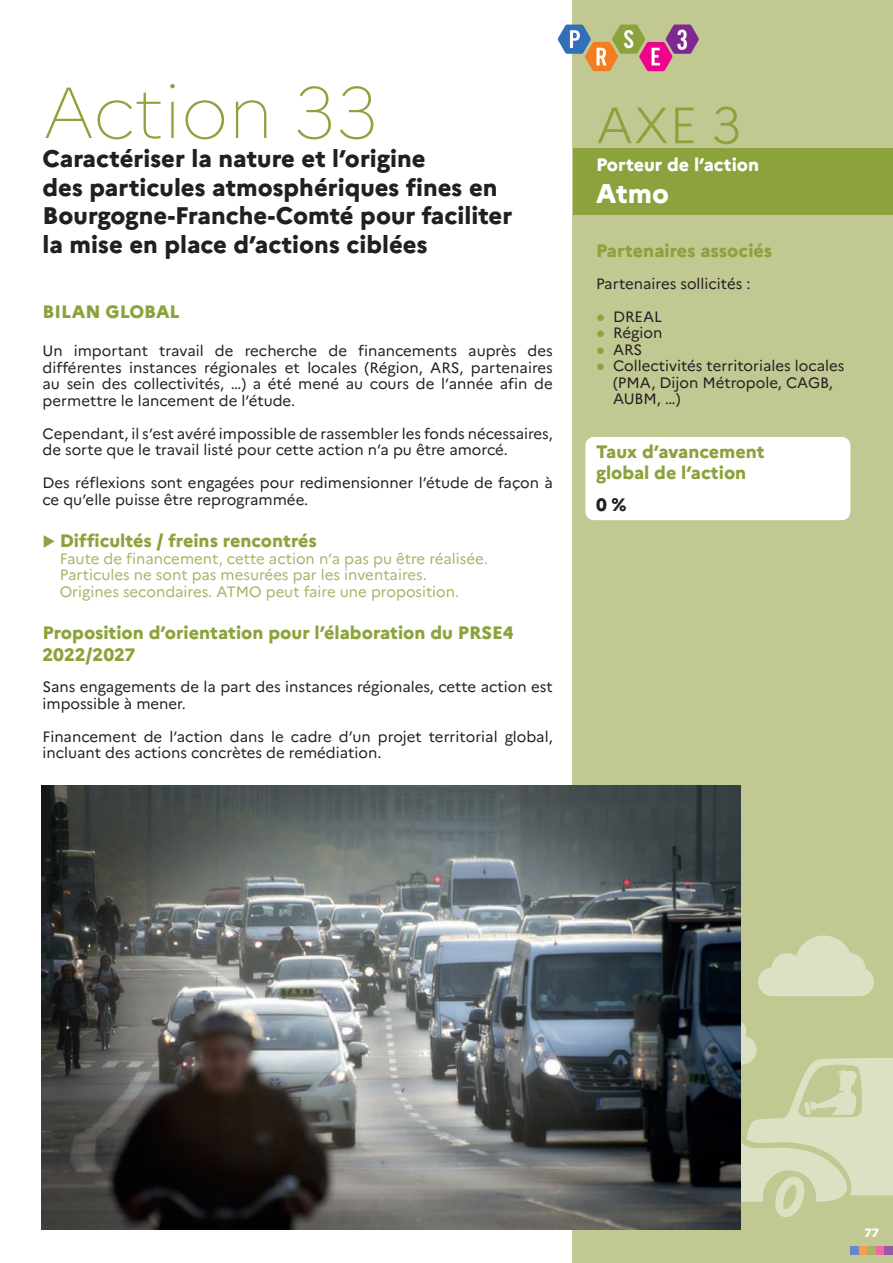
<style>
.page{position:relative;width:893px;height:1263px;background:#fff}
.page>*{position:absolute;margin:0;border:0;box-sizing:border-box;transform-origin:0 0}
.t1{font:100 72px "Marianne";letter-spacing:-.005em;color:#8ca33d}
.t2{font:300 51px "Marianne";color:#8ca33d}
.t3{font:800 27px "Marianne";color:#fff}
.t4{font:800 24px/28.8px "Marianne";color:#231f20}
.t5{font:800 18px/21px "Marianne";color:#8ca33d}
.t6{font:800 18px "Marianne";color:#fff}
.t7{font:800 18px "Marianne";color:#231f20}
.t8{font:15px/16.5px "Marianne";color:#231f20}
.t9{font:15px/16.5px "Marianne";color:#a7b366}
.t10{font:800 12px "Marianne";color:#fff}
.s1{font-family:"Arial Narrow";color:#8ca33d}
</style>
<div class="page">
<div style="left:573px;top:0;width:320px;height:1263px;background:#c1c892"></div>
<div style="left:850px;top:1246px;width:9px;height:8px;background:#6489c6"></div>
<div style="left:859px;top:1246px;width:8px;height:8px;background:#f89c53"></div>
<div style="left:867px;top:1246px;width:9px;height:8px;background:#a7b366"></div>
<div style="left:876px;top:1246px;width:8px;height:8px;background:#f166a7"></div>
<div style="left:884px;top:1246px;width:9px;height:8px;background:#955ca6"></div>
<svg style="left:558px;top:25px;width:141px;height:46px"></svg>
<svg style="left:741px;top:935px;width:152px;height:282px"></svg>
<div style="left:573px;top:149px;width:320px;height:66px;background:#8ca33d"></div>
<div style="left:585px;top:437px;width:265px;height:83px;background:#fff;border-radius:9px"></div>
<img style="left:41px;top:786px;width:700px;height:443px">
<h1 class="t1" style="left:43px;top:68px;width:337px">Action 33</h1>
<h3 class="t4" style="left:43px;top:144px;width:471px">Caractériser la nature et l’origine<br>des particules atmosphériques fines en Bourgogne-Franche-Comté pour faciliter la mise en place d’actions ciblées</h3>
<p class="t5" style="left:43px;top:301px;width:139px">BILAN GLOBAL</p>
<p class="t8" style="left:43px;top:342px;width:512px;text-align:justify">Un important travail de recherche de financements auprès des différentes instances régionales et locales (Région, ARS, partenaires au sein des collectivités, …) a été mené au cours de l’année afin de permettre le lancement de l’étude.</p>
<p class="t8" style="left:43px;top:425px;width:512px">Cependant, il s’est avéré impossible de rassembler les fonds nécessaires, de sorte que le travail listé pour cette action n’a pu être amorcé.</p>
<p class="t8" style="left:43px;top:474px;width:512px">Des réflexions sont engagées pour redimensionner l’étude de façon à ce qu’elle puisse être reprogrammée.</p>
<p class="t5" style="left:43px;top:530px;width:276px">▶ Difficultés / freins rencontrés</p>
<p class="t9" style="left:60px;top:550px;width:430px">Faute de financement, cette action n’a pas pu être réalisée.<br>Particules ne sont pas mesurées par les inventaires.<br>Origines secondaires. ATMO peut faire une proposition.</p>
<p class="t5" style="left:43px;top:622px;width:473px;line-height:21.6px">Proposition d’orientation pour l’élaboration du PRSE4<br>2022/2027</p>
<p class="t8" style="left:43px;top:679px;width:512px">Sans engagements de la part des instances régionales, cette action est impossible à mener.</p>
<p class="t8" style="left:43px;top:728px;width:512px">Financement de l’action dans le cadre d’un projet territorial global, incluant des actions concrètes de remédiation.</p>
<h2 class="t2" style="left:596px;top:94px;width:147px">AXE 3</h2>
<p class="t6" style="left:596px;top:153px;width:165px">Porteur de l’action</p>
<h3 class="t3" style="left:596px;top:177px;width:74px">Atmo</h3>
<p class="t5" style="left:596px;top:240px;width:178px">Partenaires associés</p>
<p class="t8" style="left:596px;top:275px;width:156px">Partenaires sollicités :</p>
<p class="t8" style="left:596px;top:308px;width:68px"><span class="s1">●</span> DREAL</p>
<p class="t8" style="left:596px;top:325px;width:68px"><span class="s1">●</span> Région</p>
<p class="t8" style="left:596px;top:341px;width:48px"><span class="s1">●</span> ARS</p>
<p class="t8" style="left:613px;top:358px;width:233px;text-indent:-17px"><span class="s1">●</span> Collectivités territoriales locales (PMA, Dijon Métropole, CAGB,<br>AUBM, …)</p>
<p class="t5" style="left:596px;top:441px;width:170px">Taux d’avancement global de l’action</p>
<p class="t7" style="left:596px;top:493px;width:32px">0 %</p>
<p class="t10" style="left:865px;top:1226px;width:16px">77</p>
</div>
